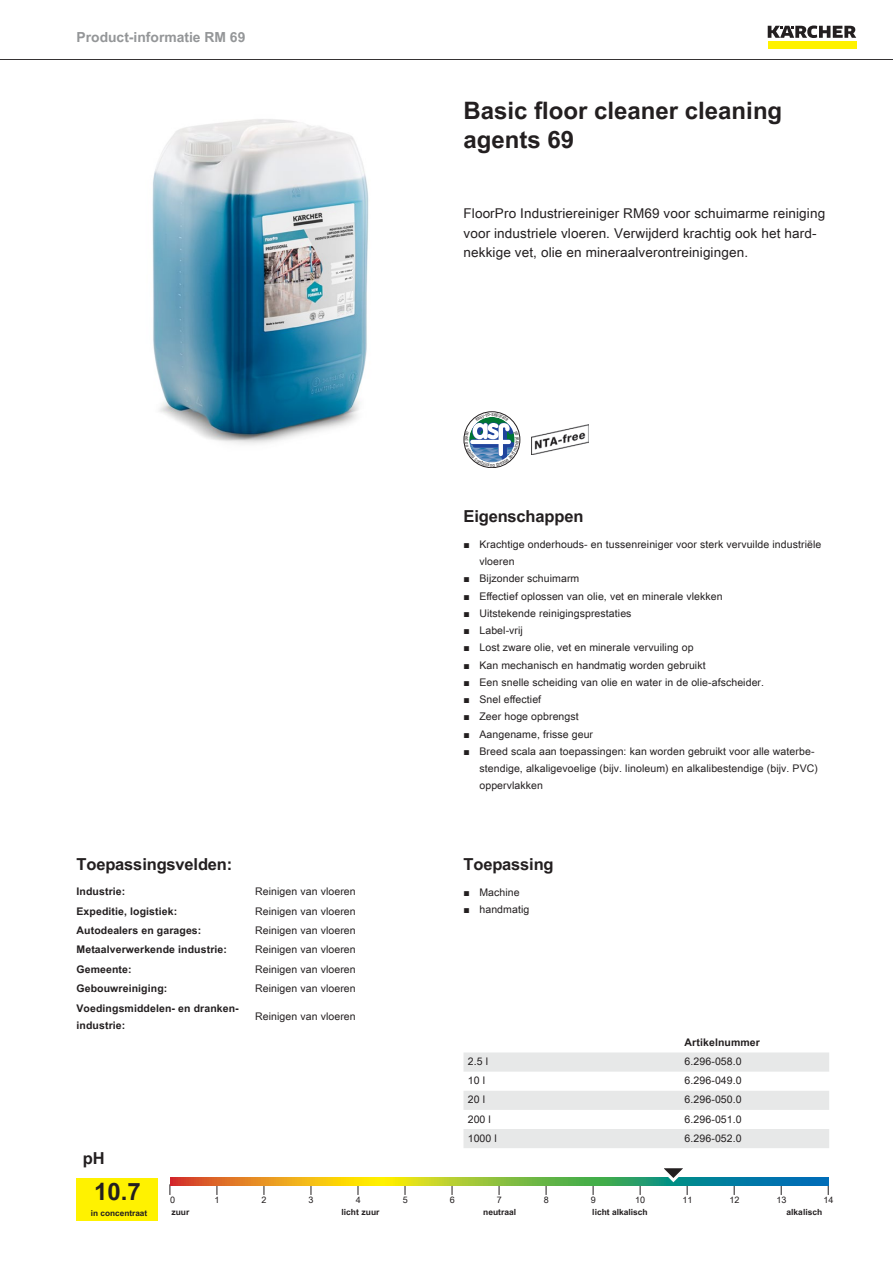
<style>
.page{position:relative;width:893px;height:1263px;background:#fff}
.page>*{position:absolute;margin:0;border:0;box-sizing:border-box;transform-origin:0 0}
.t1{font:700 24px/28.8px "Arial Unicode MS";color:#231f20}
.t2{font:700 16.5px "Arial Unicode MS";letter-spacing:-.01em;color:#231f20}
.t3{font:700 13.8px "Arial Unicode MS";color:#949698}
.t4{font:13.5px/19.5px "Arial Unicode MS";letter-spacing:.01em;color:#231f20}
.t5{font:10.5px/17.2px "Arial Unicode MS";letter-spacing:.01em;color:#231f20}
.t6{font:700 10.5px/17.2px "Arial Unicode MS";letter-spacing:.01em;color:#231f20}
.t7{font:9px "Arial Unicode MS";color:#231f20}
.t8{font:700 8.4px "Arial Unicode MS";color:#231f20}
.t9{font:700 8.25px "Arial Unicode MS";color:#231f20}
.s1{font-family:"Arial"}
</style>
<div class="page">
<hr style="left:0;top:59px;width:893px;height:1px;background:#231f20">
<div style="left:768px;top:42px;width:88px;height:7px;background:#fff200"></div>
<svg style="left:768px;top:26px;width:88px;height:12px"></svg>
<img style="left:152px;top:119px;width:217px;height:325px">
<img style="left:531px;top:424px;width:57px;height:30px">
<div style="left:77px;top:1178px;width:81px;height:42px;background:#fff200"></div>
<svg style="left:170px;top:1178px;width:658px;height:8px;background:#8aa348"></svg>
<svg style="left:656px;top:1168px;width:38px;height:27px"></svg>
<svg style="left:463px;top:1052px;width:366px;height:96px"></svg>
<svg style="left:464px;top:412px;width:56px;height:56px"></svg>
<h3 class="t3" style="left:77px;top:27px;width:170px">Product-informatie RM 69</h3>
<h2 class="t2" style="left:77px;top:852px;width:157px">Toepassingsvelden:</h2>
<p class="t6" style="left:77px;top:883px;width:50px">Industrie:</p>
<p class="t5" style="left:255px;top:882px;width:102px">Reinigen van vloeren</p>
<p class="t6" style="left:77px;top:902px;width:102px">Expeditie, logistiek:</p>
<p class="t5" style="left:255px;top:902px;width:102px">Reinigen van vloeren</p>
<p class="t6" style="left:77px;top:922px;width:126px">Autodealers en garages:</p>
<p class="t5" style="left:255px;top:921px;width:102px">Reinigen van vloeren</p>
<p class="t6" style="left:77px;top:941px;width:152px">Metaalverwerkende industrie:</p>
<p class="t5" style="left:255px;top:941px;width:102px">Reinigen van vloeren</p>
<p class="t6" style="left:77px;top:961px;width:57px">Gemeente:</p>
<p class="t5" style="left:255px;top:960px;width:102px">Reinigen van vloeren</p>
<p class="t6" style="left:77px;top:980px;width:92px">Gebouwreiniging:</p>
<p class="t5" style="left:255px;top:980px;width:102px">Reinigen van vloeren</p>
<p class="t6" style="left:77px;top:1000px;width:164px">Voedingsmiddelen- en dranken&shy;industrie:</p>
<p class="t5" style="left:255px;top:1008px;width:102px">Reinigen van vloeren</p>
<h1 class="t1" style="left:463px;top:97px;width:320px">Basic floor cleaner cleaning agents 69</h1>
<p class="t4" style="left:463px;top:203px;width:363px">FloorPro Industriereiniger RM69 voor schuimarme reiniging voor industriele vloeren. Verwijderd krachtig ook het hard&shy;nekkige vet, olie en mineraalverontreinigingen.</p>
<h2 class="t2" style="left:463px;top:504px;width:121px">Eigenschappen</h2>
<p class="t5" style="left:479px;top:535px;width:343px;text-indent:-16px"><span class="s1">■</span> Krachtige onderhouds- en tussenreiniger voor sterk vervuilde industriële vloeren</p>
<p class="t5" style="left:463px;top:570px;width:117px"><span class="s1">■</span> Bijzonder schuimarm</p>
<p class="t5" style="left:463px;top:587px;width:261px"><span class="s1">■</span> Effectief oplossen van olie, vet en minerale vlekken</p>
<p class="t5" style="left:463px;top:604px;width:170px"><span class="s1">■</span> Uitstekende reinigingsprestaties</p>
<p class="t5" style="left:463px;top:622px;width:61px"><span class="s1">■</span> Label-vrij</p>
<p class="t5" style="left:463px;top:639px;width:232px"><span class="s1">■</span> Lost zware olie, vet en minerale vervuiling op</p>
<p class="t5" style="left:463px;top:656px;width:244px"><span class="s1">■</span> Kan mechanisch en handmatig worden gebruikt</p>
<p class="t5" style="left:463px;top:673px;width:302px"><span class="s1">■</span> Een snelle scheiding van olie en water in de olie-afscheider.</p>
<p class="t5" style="left:463px;top:691px;width:79px"><span class="s1">■</span> Snel effectief</p>
<p class="t5" style="left:463px;top:708px;width:117px"><span class="s1">■</span> Zeer hoge opbrengst</p>
<p class="t5" style="left:463px;top:725px;width:131px"><span class="s1">■</span> Aangename, frisse geur</p>
<p class="t5" style="left:479px;top:742px;width:340px;text-indent:-16px"><span class="s1">■</span> Breed scala aan toepassingen: kan worden gebruikt voor alle waterbe&shy;stendige, alkaligevoelige (bijv. linoleum) en alkalibestendige (bijv. PVC) oppervlakken</p>
<h2 class="t2" style="left:463px;top:852px;width:92px">Toepassing</h2>
<p class="t5" style="left:463px;top:883px;width:58px"><span class="s1">■</span> Machine</p>
<p class="t5" style="left:463px;top:900px;width:67px"><span class="s1">■</span> handmatig</p>
<p class="t6" style="left:685px;top:1034px;width:77px">Artikelnummer</p>
<p class="t5" style="left:468px;top:1052px;width:22px">2.5 l</p>
<p class="t5" style="left:685px;top:1052px;width:59px">6.296-058.0</p>
<p class="t5" style="left:468px;top:1072px;width:19px">10 l</p>
<p class="t5" style="left:685px;top:1072px;width:59px">6.296-049.0</p>
<p class="t5" style="left:468px;top:1091px;width:19px">20 l</p>
<p class="t5" style="left:685px;top:1091px;width:59px">6.296-050.0</p>
<p class="t5" style="left:468px;top:1110px;width:25px">200 l</p>
<p class="t5" style="left:685px;top:1110px;width:59px">6.296-051.0</p>
<p class="t5" style="left:468px;top:1129px;width:31px">1000 l</p>
<p class="t5" style="left:685px;top:1129px;width:59px">6.296-052.0</p>
<h2 class="t2" style="left:83px;top:1146px;width:23px">pH</h2>
<h1 class="t1" style="left:94px;top:1178px;width:48px">10.7</h1>
<p class="t7" style="left:170px;top:1193px;width:7px">0</p>
<p class="t7" style="left:215px;top:1193px;width:7px">1</p>
<p class="t7" style="left:262px;top:1193px;width:7px">2</p>
<p class="t7" style="left:309px;top:1193px;width:7px">3</p>
<p class="t7" style="left:356px;top:1193px;width:7px">4</p>
<p class="t7" style="left:403px;top:1193px;width:7px">5</p>
<p class="t7" style="left:450px;top:1193px;width:7px">6</p>
<p class="t7" style="left:497px;top:1193px;width:7px">7</p>
<p class="t7" style="left:544px;top:1193px;width:7px">8</p>
<p class="t7" style="left:591px;top:1193px;width:7px">9</p>
<p class="t7" style="left:635px;top:1193px;width:12px">10</p>
<p class="t7" style="left:682px;top:1193px;width:12px">11</p>
<p class="t7" style="left:729px;top:1193px;width:12px">12</p>
<p class="t7" style="left:776px;top:1193px;width:12px">13</p>
<p class="t7" style="left:823px;top:1193px;width:12px">14</p>
<p class="t9" style="left:91px;top:1207px;width:58px">in concentraat</p>
<p class="t8" style="left:171px;top:1206px;width:20px">zuur</p>
<p class="t8" style="left:341px;top:1206px;width:39px">licht zuur</p>
<p class="t8" style="left:483px;top:1206px;width:34px">neutraal</p>
<p class="t8" style="left:592px;top:1206px;width:57px">licht alkalisch</p>
<p class="t8" style="left:786px;top:1206px;width:37px">alkalisch</p>
</div>
